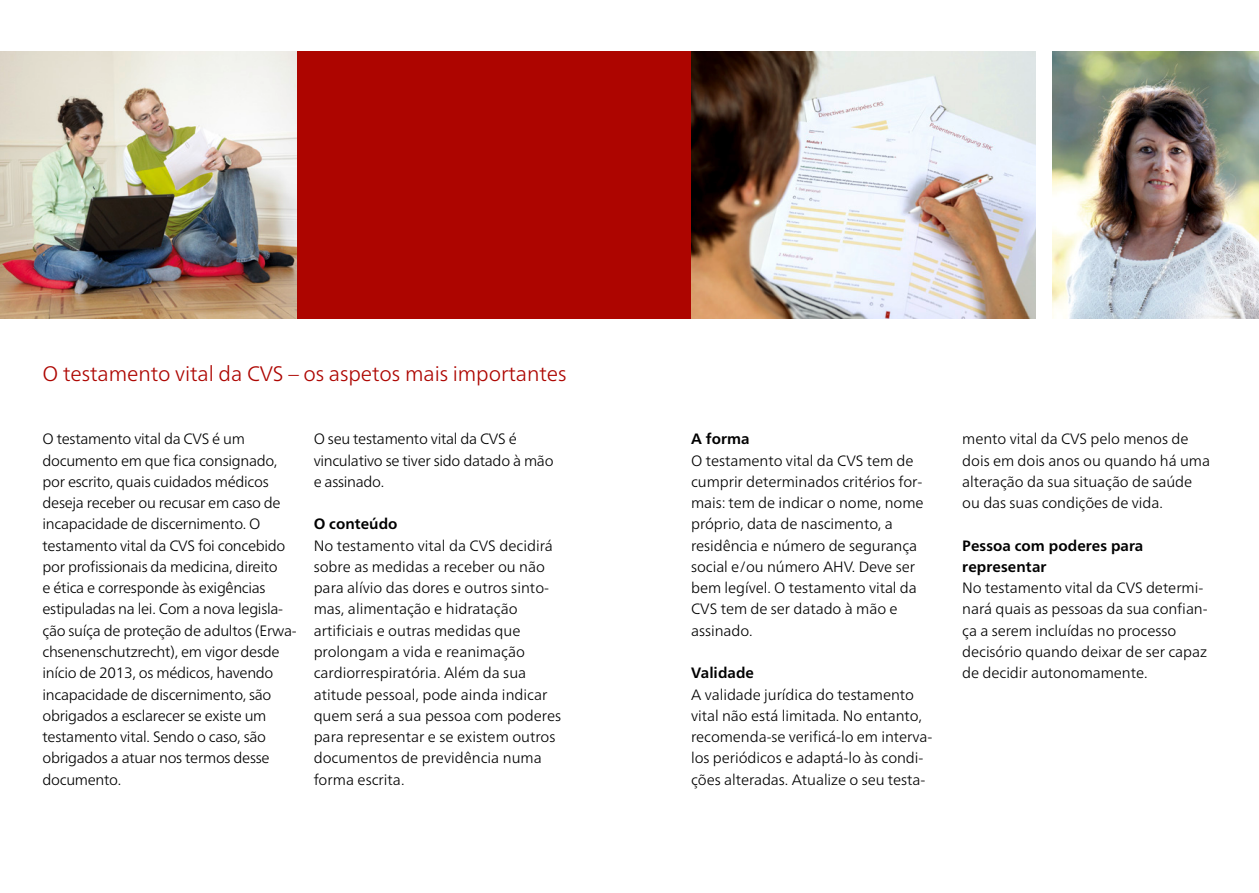
<style>
.page{position:relative;width:1259px;height:893px;background:#fff}
.page>*{position:absolute;margin:0;border:0;box-sizing:border-box;transform-origin:0 0}
.Zwischentitel{font:300 21px "Frutiger Neue LTW1 G";letter-spacing:-.005em;color:#ad0500}
.Frutiger_Light_10{font:300 15px/21.3px "Frutiger Neue LTW1 G";letter-spacing:-.005em;color:#000}
.Frutiger_Light_10-2{font:700 15px/21.3px "Frutiger Neue LTW1 G";letter-spacing:.01em;color:#000}
.Frutiger_Bold_10{font:700 15px "Frutiger Neue LTW1 G";letter-spacing:.005em;color:#000}
</style>
<div class="page">
<div style="left:297px;top:51px;width:394px;height:268px;background:#ad0500"></div>
<img style="left:0;top:51px;width:297px;height:268px">
<img style="left:691px;top:51px;width:344px;height:268px">
<img style="left:1052px;top:51px;width:207px;height:268px">
<p class="Zwischentitel" style="left:43px;top:360px;width:525px">O testamento vital da CVS – os aspetos mais importantes</p>
<p class="Frutiger_Light_10" style="left:43px;top:428px;width:256px">O testamento vital da CVS é um documento em que fica consignado, por escrito, quais cuidados médicos deseja receber ou recusar em caso de incapacidade de discernimento. O testamento vital da CVS foi concebido por profissionais da medicina, direito<br>e ética e corresponde às exigências estipuladas na lei. Com a nova legisla&shy;ção suíça de proteção de adultos (Erwa&shy;chsenenschutzrecht), em vigor desde início de 2013, os médicos, havendo incapacidade de discernimento, são obrigados a esclarecer se existe um testamento vital. Sendo o caso, são obrigados a atuar nos termos desse documento.</p>
<p class="Frutiger_Bold_10" style="left:691px;top:430px;width:60px">A forma</p>
<p class="Frutiger_Light_10" style="left:314px;top:428px;width:241px">O seu testamento vital da CVS é vinculativo se tiver sido datado à mão e assinado.</p>
<p class="Frutiger_Bold_10" style="left:314px;top:515px;width:85px">O conteúdo</p>
<p class="Frutiger_Light_10" style="left:314px;top:535px;width:249px">No testamento vital da CVS decidirá sobre as medidas a receber ou não para alívio das dores e outros sinto&shy;mas, alimentação e hidratação artificiais e outras medidas que prolongam a vida e reanimação cardiorrespiratória. Além da sua atitude pessoal, pode ainda indicar quem será a sua pessoa com poderes para representar e se existem outros documentos de previdência numa forma escrita.</p>
<p class="Frutiger_Light_10" style="left:691px;top:450px;width:234px">O testamento vital da CVS tem de cumprir determinados critérios for&shy;mais: tem de indicar o nome, nome próprio, data de nascimento, a residência e número de segurança social e/ou número AHV. Deve ser bem legível. O testamento vital da<br>CVS tem de ser datado à mão e assinado.</p>
<p class="Frutiger_Bold_10" style="left:691px;top:664px;width:64px">Validade</p>
<p class="Frutiger_Light_10" style="left:691px;top:683px;width:243px">A validade jurídica do testamento vital não está limitada. No entanto, recomenda-se verificá-lo em interva&shy;los periódicos e adaptá-lo às condi&shy;ções alteradas. Atualize o seu testa-</p>
<p class="Frutiger_Light_10" style="left:962px;top:428px;width:249px">mento vital da CVS pelo menos de dois em dois anos ou quando há uma alteração da sua situação de saúde ou das suas condições de vida.</p>
<p class="Frutiger_Light_10-2" style="left:962px;top:535px;width:182px">Pessoa com poderes para representar</p>
<p class="Frutiger_Light_10" style="left:962px;top:577px;width:247px">No testamento vital da CVS determi&shy;nará quais as pessoas da sua confian&shy;ça a serem incluídas no processo decisório quando deixar de ser capaz de decidir autonomamente.</p>
</div>
